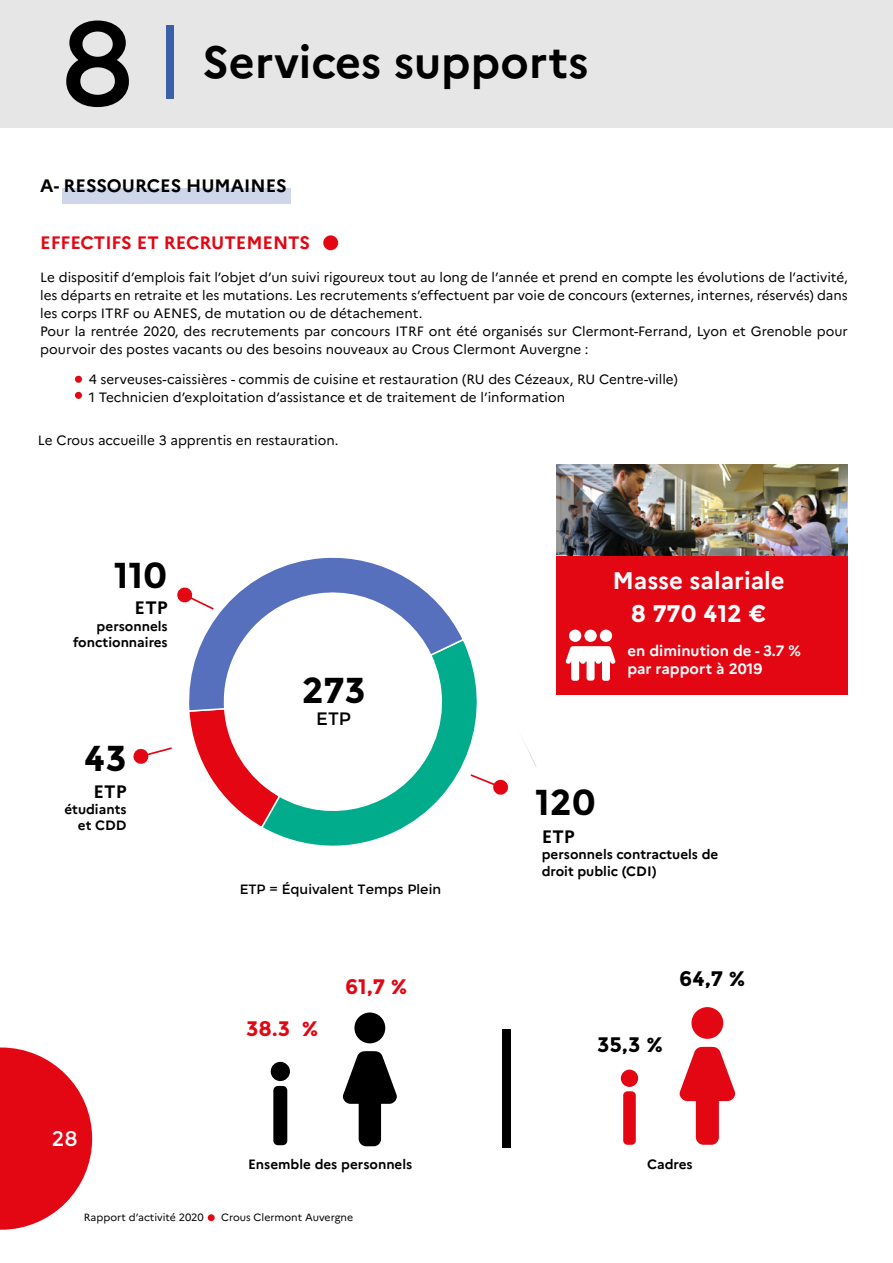
<style>
.page{position:relative;width:893px;height:1263px;background:#fff}
.page>*{position:absolute;margin:0;border:0;box-sizing:border-box;transform-origin:0 0}
.t1{font:120px "Montserrat";color:#000}
.t2{font:54px "Marianne";color:#e30613}
.t3{font:700 45px "Marianne";color:#000}
.t4{font:700 36px "Montserrat";color:#000}
.t5{font:700 24px "Marianne";color:#fff}
.t6{font:700 24px "Montserrat";color:#fff}
.t7{font:700 21px "Montserrat";color:#e30613}
.t8{font:700 21px "Montserrat";color:#000}
.t9{font:21px "Montserrat";color:#fff}
.t10{font:700 18px "Marianne";color:#000}
.t11{font:700 18px "Marianne";color:#e30613}
.t12{font:18px "Montserrat";color:#000}
.t13{font:700 15px/18px "Marianne";color:#fff}
.t14{font:13.5px/18px "Marianne";color:#000}
.t15{font:700 13.5px/16.2px "Marianne";color:#000;text-align:right}
.t16{font:13.5px "Montserrat";color:#000}
.t17{font:10.5px "Marianne";color:#000}
</style>
<div class="page">
<svg style="left:0;top:1047px;width:92px;height:183px"></svg>
<svg style="left:189px;top:557px;width:348px;height:289px"></svg>
<div style="left:62px;top:188px;width:229px;height:16px;background:#ced7e9"></div>
<div style="left:0;top:0;width:893px;height:128px;background:#e6e6e6"></div>
<svg style="left:177px;top:586px;width:37px;height:24px"></svg>
<div style="left:75px;top:376px;width:7px;height:7px;background:#e30613;border-radius:50%"></div>
<div style="left:323px;top:235px;width:15px;height:15px;background:#e30613;border-radius:50%"></div>
<div style="left:75px;top:392px;width:7px;height:7px;background:#e30613;border-radius:50%"></div>
<svg style="left:342px;top:1051px;width:55px;height:95px"></svg>
<div style="left:354px;top:1012px;width:31px;height:31px;background:#000;border-radius:50%"></div>
<div style="left:271px;top:1062px;width:19px;height:19px;background:#000;border-radius:50%"></div>
<svg style="left:273px;top:1086px;width:14px;height:59px"></svg>
<svg style="left:679px;top:1047px;width:57px;height:98px"></svg>
<div style="left:691px;top:1007px;width:32px;height:32px;background:#e30613;border-radius:50%"></div>
<div style="left:621px;top:1069px;width:17px;height:18px;background:#e30613;border-radius:50%"></div>
<svg style="left:623px;top:1091px;width:13px;height:54px"></svg>
<div style="left:502px;top:1029px;width:9px;height:118px;background:#000"></div>
<div style="left:556px;top:555px;width:291px;height:139px;background:#e30613"></div>
<img style="left:646px;top:465px;width:201px;height:90px">
<img style="left:556px;top:465px;width:90px;height:90px">
<div style="left:584px;top:630px;width:13px;height:12px;background:#fff;border-radius:50%"></div>
<div style="left:569px;top:630px;width:12px;height:12px;background:#fff;border-radius:50%"></div>
<div style="left:600px;top:630px;width:12px;height:12px;background:#fff;border-radius:50%"></div>
<svg style="left:565px;top:646px;width:51px;height:35px"></svg>
<svg style="left:471px;top:774px;width:38px;height:22px"></svg>
<svg style="left:133px;top:689px;width:158px;height:155px"></svg>
<div style="left:167px;top:26px;width:7px;height:73px;background:#3b5fa9"></div>
<h1 class="t1" style="left:59px;top:-6px;width:78px">8</h1>
<h3 class="t3" style="left:203px;top:27px;width:387px">Services supports</h3>
<h3 class="t10" style="left:40px;top:172px;width:248px">A- RESSOURCES HUMAINES</h3>
<h3 class="t11" style="left:40px;top:229px;width:271px">EFFECTIFS ET RECRUTEMENTS</h3>
<p class="t14" style="left:40px;top:267px;width:809px">Le dispositif d’emplois fait l’objet d’un suivi rigoureux tout au long de l’année et prend en compte les évolutions de l’activité, les départs en retraite et les mutations. Les recrutements s’effectuent par voie de concours (externes, internes, réservés) dans les corps ITRF ou AENES, de mutation ou de détachement.<br>Pour la rentrée 2020, des recrutements par concours ITRF ont été organisés sur Clermont-Ferrand, Lyon et Grenoble pour pourvoir des postes vacants ou des besoins nouveaux au Crous Clermont Auvergne :</p>
<p class="t14" style="left:89px;top:369px;width:590px">4 serveuses-caissières - commis de cuisine et restauration (RU des Cézeaux, RU Centre-ville)<br>1 Technicien d’exploitation d’assistance et de traitement de l’information</p>
<p class="t14" style="left:38px;top:430px;width:302px">Le Crous accueille 3 apprentis en restauration.</p>
<h3 class="t4" style="left:114px;top:554px;width:55px">110</h3>
<h3 class="t10" style="left:135px;top:594px;width:35px">ETP</h3>
<p class="t15" style="left:73px;top:617px;width:96px">personnels fonctionnaires</p>
<h3 class="t4" style="left:84px;top:736px;width:44px">43</h3>
<h3 class="t10" style="left:93px;top:777px;width:35px">ETP</h3>
<p class="t15" style="left:64px;top:800px;width:64px">étudiants et CDD</p>
<h3 class="t9" style="left:52px;top:1126px;width:27px">28</h3>
<h3 class="t4" style="left:302px;top:669px;width:65px">273</h3>
<h3 class="t12" style="left:316px;top:708px;width:36px">ETP</h3>
<p class="t16" style="left:240px;top:882px;width:203px">ETP = Équivalent Temps Plein</p>
<h3 class="t7" style="left:246px;top:1016px;width:74px">38.3 %</h3>
<h3 class="t7" style="left:345px;top:974px;width:64px">61,7 %</h3>
<p class="t15" style="left:248px;top:1155px;width:166px">Ensemble des personnels</p>
<p class="t17" style="left:84px;top:1209px;width:122px">Rapport d’activité 2020</p>
<h2 class="t2" style="left:204px;top:1160px;width:16px">.</h2>
<p class="t17" style="left:221px;top:1209px;width:133px">Crous Clermont Auvergne</p>
<h3 class="t5" style="left:612px;top:562px;width:174px">Masse salariale</h3>
<h3 class="t6" style="left:631px;top:599px;width:137px">8 770 412 €</h3>
<p class="t13" style="left:627px;top:641px;width:175px">en diminution de - 3.7 % par rapport à 2019</p>
<h3 class="t4" style="left:535px;top:781px;width:63px">120</h3>
<h3 class="t10" style="left:542px;top:823px;width:35px">ETP</h3>
<p class="t15" style="left:542px;top:845px;width:178px;text-align:left">personnels contractuels de droit public (CDI)</p>
<h3 class="t8" style="left:679px;top:966px;width:68px">64,7 %</h3>
<h3 class="t8" style="left:597px;top:1032px;width:68px">35,3 %</h3>
<p class="t15" style="left:647px;top:1155px;width:47px">Cadres</p>
</div>
